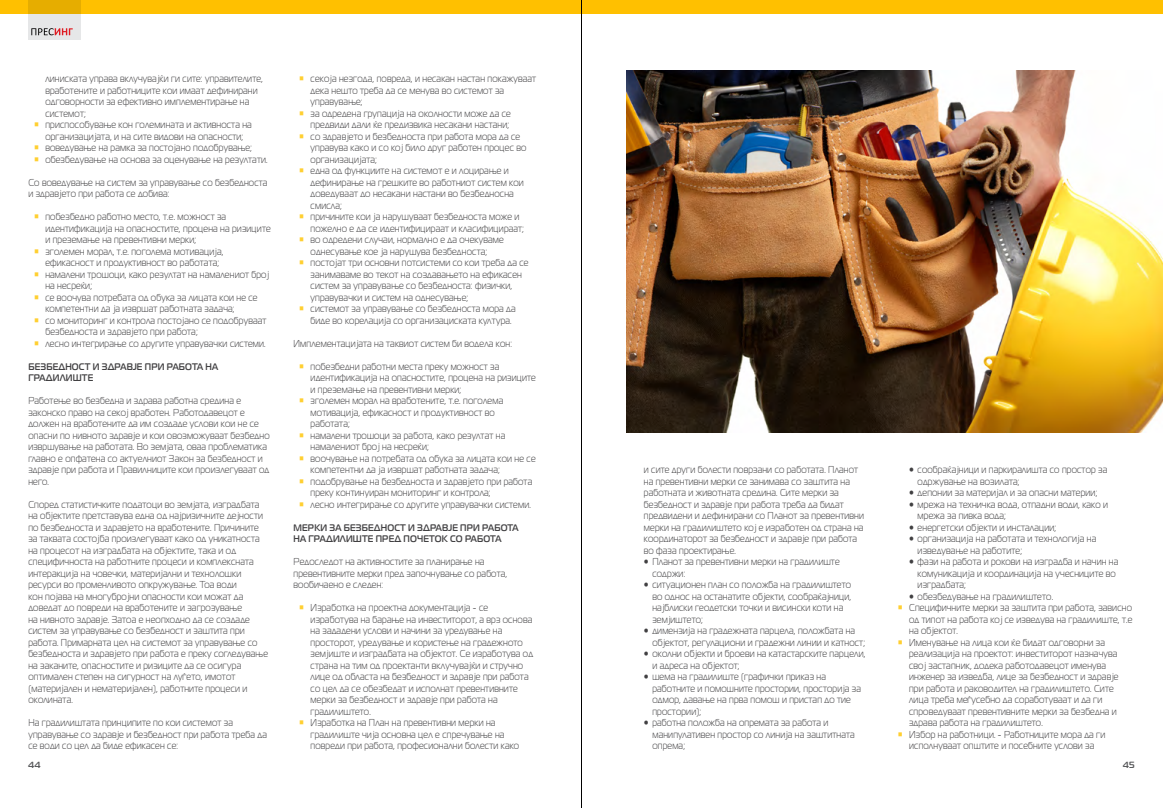
<style>
.page{position:relative;width:1163px;height:808px;background:#fff}
.page>*{position:absolute;margin:0;border:0;box-sizing:border-box;transform-origin:0 0}
.t1{font:10px/11.5px "ONE";letter-spacing:.02em;color:#414042;scale:.9 1}
.t2{font:700 9.5px/11.5px "ONE";letter-spacing:.02em;color:#414042;scale:.9 1}
.t3{font:700 9px "ONE";color:#58595b}
</style>
<div class="page">
<img style="left:626px;top:71px;width:536px;height:361px">
<div style="left:581px;top:0;width:581px;height:14px;background:#ffc000"></div>
<div style="left:0;top:0;width:581px;height:14px;background:#ffc000"></div>
<svg style="left:28px;top:0;width:53px;height:40px;background:#e5ce89"></svg>
<svg style="left:31px;top:28px;width:42px;height:7px"></svg>
<hr style="left:581px;top:0;width:1px;height:808px;background:#000">
<p class="t1" style="left:45px;top:73px;width:248px">линиската управа вклучувајќи ги сите: управителите, вработените и работниците кои имаат дефинирани одговорности за ефективно имплементирање на системот;<br>приспособување кон големината и активноста на организацијата, и на сите видови на опасности; воведување на рамка за постојано подобрување; обезбедување на основа за оценување на резултати.</p>
<p class="t1" style="left:28px;top:176px;width:267px">Со воведување на систем за управување со безбедноста и здравјето при работа се добива:</p>
<p class="t1" style="left:45px;top:211px;width:252px">побезбедно работно место, т.е. можност за идентификација на опасностите, процена на ризиците и преземање на превентивни мерки;<br>зголемен морал, т.е. поголема мотивација, ефикасност и продуктивност во работата;<br>намалени трошоци, како резултат на намалениот број на несреќи;<br>се воочува потребата од обука за лицата кои не се компетентни да ја извршат работната задача;<br>со мониторинг и контрола постојано се подобруваат безбедноста и здравјето при работа;<br>лесно интегрирање со другите управувачки системи.</p>
<p class="t2" style="left:28px;top:360px;width:212px">Безбедност и здравје п ри работа на градилиште</p>
<p class="t1" style="left:28px;top:395px;width:269px">Работење во безбедна и здрава работна средина е законско право на секој вработен. Работодавецот е должен на вработените да им создаде услови кои не се опасни по нивното здравје и кои овозможуваат безбедно извршување на работата. Во земјата, оваа проблематика главно е опфатена со актуелниот Закон за безбедност и здравје при работа и Правилниците кои произлегуваат од него.</p>
<p class="t1" style="left:28px;top:498px;width:268px">Според статистичките податоци во земјата, изградбата на објектите претставува една од најризичните дејности по безбедноста и здравјето на вработените. Причините за таквата состојба произлегуваат како од уникатноста на процесот на изградбата на објектите, така и од специфичноста на работните процеси и комплексната интеракција на човечки, материјални и технолошки ресурси во променливото опкружување. Тоа води<br>кон појава на многубројни опасности кои можат да доведат до повреди на вработените и загрозување<br>на нивното здравје. Затоа е неопходно да се создаде систем за управување со безбедност и заштита при работа. Примарната цел на системот за управување со безбедноста и здравјето при работа е преку согледување на заканите, опасностите и ризиците да се осигура оптимален степен на сигурност на луѓето, имотот (материјален и нематеријален), работните процеси и околината.</p>
<p class="t1" style="left:28px;top:717px;width:266px">На градилиштата принципите по кои системот за управување со здравје и безбедност при работа треба да се води со цел да биде ефикасен се:</p>
<p class="t1" style="left:310px;top:73px;width:252px">секоја незгода, повреда, и несакан настан покажуваат дека нешто треба да се менува во системот за управување;<br>за одредена групација на околности може да се предвиди дали ќе предизвика несакани настани;<br>со здравјето и безбедноста при работа мора да се управува како и со кој било друг работен процес во организацијата;<br>една од функциите на системот е и лоцирање и дефинирање на грешките во работниот систем кои доведуваат до несакани настани во безбедносна смисла;<br>причините кои ја нарушуваат безбедноста може и пожелно е да се идентифицираат и класифицираат; во одредени случаи, нормално е да очекуваме однесување кое ја нарушува безбедноста;<br>постојат три основни потсистеми со кои треба да се занимаваме во текот на создавањето на ефикасен систем за управување со безбедноста: физички, управувачки и систем на однесување;<br>системот за управување со безбедноста мора да биде во корелација со организациската култура.</p>
<p class="t1" style="left:293px;top:337px;width:244px">Имплементацијата на таквиот систем би водела кон:</p>
<p class="t1" style="left:310px;top:360px;width:252px">побезбедни работни места преку можност за идентификација на опасностите, процена на ризиците и преземање на превентивни мерки;<br>зголемен морал на вработените, т.е. поголема мотивација, ефикасност и продуктивност во работата;<br>намалени трошоци за работа, како резултат на намалениот број на несреќи;<br>воочување на потребата од обука за лицата кои не се компетентни да ја извршат работната задача; подобрување на безбедноста и здравјето при работа преку континуиран мониторинг и контрола;<br>лесно интегрирање со другите управувачки системи.</p>
<p class="t2" style="left:293px;top:521px;width:251px">Мерки за безбедност и здравје п ри работа на градилиште п ред п очеток со работа</p>
<p class="t1" style="left:293px;top:556px;width:239px">Редоследот на активностите за планирање на превентивните мерки пред започнување со работа, вообичаено е следен:</p>
<p class="t1" style="left:310px;top:602px;width:249px">Изработка на проектна документација - се изработува на барање на инвеститорот, а врз основа на зададени услови и начини за уредување на просторот, уредување и користење на градежното земјиште и изградбата на објектот. Се изработува од страна на тим од проектанти вклучувајќи и стручно лице од областа на безбедност и здравје при работа со цел да се обезбедат и исполнат превентивните мерки за безбедност и здравје при работа на градилиштето.<br>Изработка на План на превентивни мерки на градилиште чија основна цел е спречување на повреди при работа, професионални болести како</p>
<p class="t1" style="left:643px;top:464px;width:246px">и сите други болести поврзани со работата. Планот на превентивни мерки се занимава со заштита на работната и животната средина. Сите мерки за безбедност и здравје при работа треба да бидат предвидени и дефинирани со Планот за превентивни мерки на градилиштето кој е изработен од страна на координаторот за безбедност и здравје при работа во фаза проектирање.</p>
<p class="t1" style="left:652px;top:556px;width:209px;text-indent:-9px">• Планот за превентивни мерки на градилиште содржи:</p>
<p class="t1" style="left:652px;top:579px;width:222px;text-indent:-9px">• ситуационен план со положба на градилиштето во однос на останатите објекти, сообраќајници, најблиски геодетски точки и висински коти на земјиштето;</p>
<p class="t1" style="left:652px;top:625px;width:238px;text-indent:-9px">• димензија на градежната парцела, положбата на објектот, регулациони и градежни линии и катност;</p>
<p class="t1" style="left:652px;top:648px;width:238px;text-indent:-9px">• околни објекти и броеви на катастарските парцели, и адреса на објектот;</p>
<p class="t1" style="left:652px;top:671px;width:233px;text-indent:-9px">• шема на градилиште (графички приказ на работните и помошните простории, просторија за одмор, давање на прва помош и пристап до тие простории);</p>
<p class="t1" style="left:652px;top:717px;width:226px;text-indent:-9px">• работна положба на опремата за работа и манипулативен простор со линија на заштитната опрема;</p>
<p class="t1" style="left:917px;top:464px;width:212px;text-indent:-9px">• сообраќајници и паркиралишта со простор за одржување на возилата;</p>
<p class="t1" style="left:909px;top:487px;width:211px">• депонии за материјал и за опасни материи;</p>
<p class="t1" style="left:917px;top:498px;width:213px;text-indent:-9px">• мрежа на техничка вода, отпадни води, како и мрежа за пивка вода;</p>
<p class="t1" style="left:909px;top:521px;width:165px">• енергетски објекти и инсталации;</p>
<p class="t1" style="left:917px;top:533px;width:200px;text-indent:-9px">• организација на работата и технологија на изведување на работите;</p>
<p class="t1" style="left:917px;top:556px;width:224px;text-indent:-9px">• фази на работа и рокови на изградба и начин на комуникација и координација на учесниците во изградбата;</p>
<p class="t1" style="left:909px;top:590px;width:249px">• обезбедување на градилиштето.<br>Специфичните мерки за заштита при работа, зависно од типот на работа кој се изведува на градилиште, т.е на објектот.<br>Именување на лица кои ќе бидат одговорни за реализација на проектот: инвеститорот назначува свој застапник, додека работодавецот именува инженер за изведба, лице за безбедност и здравје при работа и раководител на градилиштето. Сите лица треба меѓусебно да соработуваат и да ги спроведуваат превентивните мерки за безбедна и здрава работа на градилиштето.<br>Избор на работници. - Работниците мора да ги исполнуваат општите и посебните услови за</p>
<p class="t3" style="left:28px;top:759px;width:14px">44</p>
<p class="t3" style="left:1122px;top:759px;width:13px">45</p>
</div>
